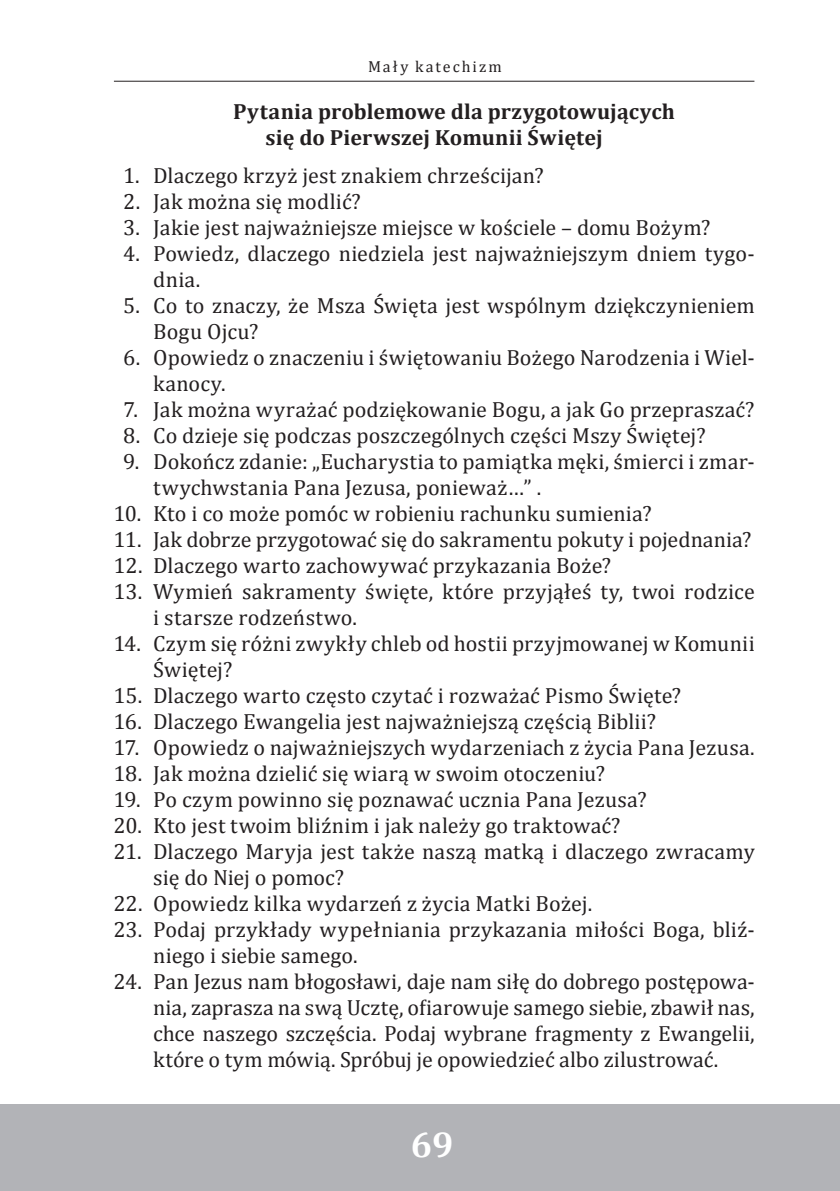
<style>
.page{position:relative;width:840px;height:1191px;background:#fff}
.page>*{position:absolute;margin:0;border:0;box-sizing:border-box;transform-origin:0 0}
.t1{font:700 36px "Cambria";color:#fff}
.t2{font:22px/26px "Cambria";letter-spacing:.005em;color:#231f20}
.t3{font:700 22px/26px "Cambria";letter-spacing:.01em;color:#231f20}
.t4{font:16px "Cambria";letter-spacing:.125em;color:#231f20}
</style>
<div class="page">
<hr style="left:0;top:1104px;width:1px;height:87px;background:#b2b3b7">
<div style="left:1px;top:1104px;width:838px;height:87px;background:#b2b3b7"></div>
<hr style="left:114px;top:81px;width:640px;height:1px;background:#231f20">
<p class="t4" style="left:368px;top:57px;width:135px">Mały katechizm</p>
<p class="t3" style="left:265px;top:98px;width:410px;text-indent:-33px">Pytania problemowe dla przygotowujących się do Pierwszej Komunii Świętej</p>
<p class="t2" style="left:123px;top:162px;width:422px">1. Dlaczego krzyż jest znakiem chrześcijan?</p>
<p class="t2" style="left:123px;top:188px;width:239px">2. Jak można się modlić?</p>
<p class="t2" style="left:123px;top:214px;width:588px">3. Jakie jest najważniejsze miejsce w kościele – domu Bożym?</p>
<p class="t2" style="left:153px;top:240px;width:602px;text-indent:-30px">4. Powiedz, dlaczego niedziela jest najważniejszym dniem tygo&shy;dnia.</p>
<p class="t2" style="left:153px;top:292px;width:602px;text-indent:-30px">5. Co to znaczy, że Msza Święta jest wspólnym dziękczynieniem<br>Bogu Ojcu?</p>
<p class="t2" style="left:153px;top:344px;width:602px;text-indent:-30px">6. Opowiedz o znaczeniu i świętowaniu Bożego Narodzenia i Wiel&shy;kanocy.</p>
<p class="t2" style="left:123px;top:396px;width:632px">7. Jak można wyrażać podziękowanie Bogu, a jak Go przepraszać?</p>
<p class="t2" style="left:123px;top:422px;width:583px">8. Co dzieje się podczas poszczególnych części Mszy Świętej?</p>
<p class="t2" style="left:153px;top:448px;width:602px;text-indent:-30px">9. Dokończ zdanie: „Eucharystia to pamiątka męki, śmierci i zmar&shy;twychwstania Pana Jezusa, ponieważ…” .</p>
<p class="t2" style="left:113px;top:500px;width:539px">10. Kto i co może pomóc w robieniu rachunku sumienia?</p>
<p class="t2" style="left:113px;top:526px;width:639px">11. Jak dobrze przygotować się do sakramentu pokuty i pojednania?</p>
<p class="t2" style="left:113px;top:552px;width:498px">12. Dlaczego warto zachowywać przykazania Boże?</p>
<p class="t2" style="left:153px;top:578px;width:602px;text-indent:-40px">13. Wymień sakramenty święte, które przyjąłeś ty, twoi rodzice i starsze rodzeństwo.</p>
<p class="t2" style="left:153px;top:630px;width:602px;text-indent:-40px">14. Czym się różni zwykły chleb od hostii przyjmowanej w Komunii<br>Świętej?</p>
<p class="t2" style="left:113px;top:682px;width:569px">15. Dlaczego warto często czytać i rozważać Pismo Święte?</p>
<p class="t2" style="left:113px;top:708px;width:544px">16. Dlaczego Ewangelia jest najważniejszą częścią Biblii?</p>
<p class="t2" style="left:113px;top:734px;width:642px">17. Opowiedz o najważniejszych wydarzeniach z życia Pana Jezusa.</p>
<p class="t2" style="left:113px;top:760px;width:493px">18. Jak można dzielić się wiarą w swoim otoczeniu?</p>
<p class="t2" style="left:113px;top:786px;width:534px">19. Po czym powinno się poznawać ucznia Pana Jezusa?</p>
<p class="t2" style="left:113px;top:812px;width:508px">20. Kto jest twoim bliźnim i jak należy go traktować?</p>
<p class="t2" style="left:153px;top:838px;width:602px;text-indent:-40px">21. Dlaczego Maryja jest także naszą matką i dlaczego zwracamy się do Niej o pomoc?</p>
<p class="t2" style="left:113px;top:890px;width:480px">22. Opowiedz kilka wydarzeń z życia Matki Bożej.</p>
<p class="t2" style="left:153px;top:916px;width:602px;text-indent:-40px">23. Podaj przykłady wypełniania przykazania miłości Boga, bliź&shy;niego i siebie samego.</p>
<p class="t2" style="left:153px;top:968px;width:602px;text-align:justify;text-indent:-40px">24. Pan Jezus nam błogosławi, daje nam siłę do dobrego postępowa&shy;nia, zaprasza na swą Ucztę, ofiarowuje samego siebie, zbawił nas, chce naszego szczęścia. Podaj wybrane fragmenty z Ewangelii, które o tym mówią. Spróbuj je opowiedzieć albo zilustrować.</p>
<p class="t1" style="left:410px;top:1118px;width:44px">69</p>
</div>
